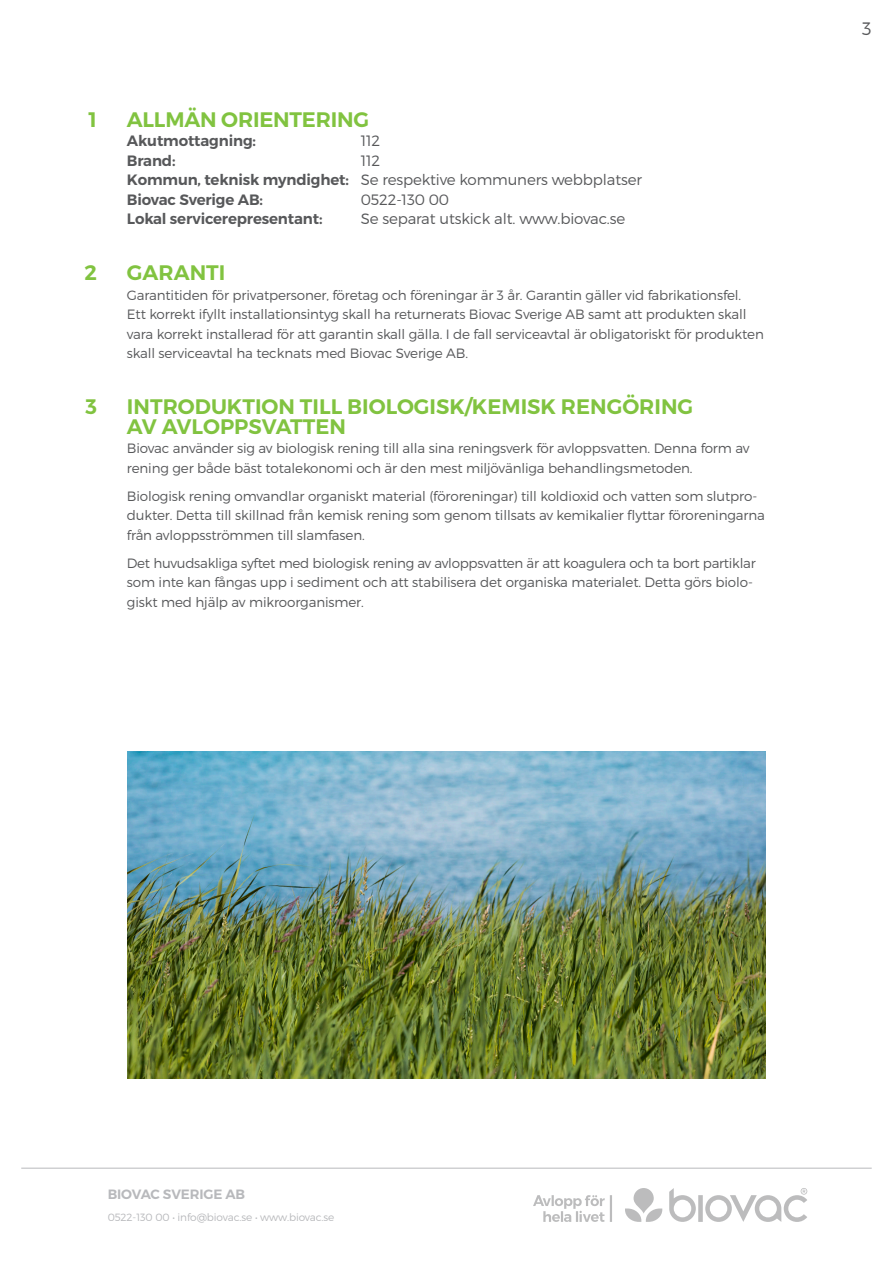
<style>
.page{position:relative;width:893px;height:1263px;background:#fff}
.page>*{position:absolute;margin:0;border:0;box-sizing:border-box;transform-origin:0 0}
.t1{font:600 21px/19.5px "Montserrat";color:#81c340}
.t2{font:300 18px "Montserrat";color:#57585a}
.t3{font:600 15px/19.5px "Montserrat";letter-spacing:-.01em;color:#57585a}
.t4{font:300 15px "Montserrat";letter-spacing:-.01em;color:#57585a}
.t5{font:300 13.5px/19.5px "Montserrat";letter-spacing:-.01em;color:#57585a}
.t6{font:600 13.5px "Montserrat";letter-spacing:-.01em;color:#b8b9bc}
.t7{font:300 10.5px "Montserrat";letter-spacing:-.01em;color:#b8b9bc}
.s1{font-weight:300}
</style>
<div class="page">
<hr style="left:21px;top:1168px;width:851px;height:1px;background:#b8b9bc">
<svg style="left:533px;top:1195px;width:72px;height:27px"></svg>
<div style="left:698px;top:1195px;width:5px;height:27px;background:#bcbcbd"></div>
<svg style="left:669px;top:1188px;width:27px;height:34px"></svg>
<svg style="left:705px;top:1188px;width:102px;height:34px"></svg>
<svg style="left:634px;top:1188px;width:20px;height:25px"></svg>
<svg style="left:625px;top:1208px;width:37px;height:14px"></svg>
<hr style="left:610px;top:1195px;width:2px;height:27px;background:#57585a">
<img style="left:128px;top:751px;width:637px;height:327px">
<p class="t1" style="left:89px;top:110px;width:10px">1</p>
<p class="t1" style="left:85px;top:263px;width:14px">2</p>
<p class="t1" style="left:86px;top:397px;width:13px">3</p>
<p class="t1" style="left:127px;top:110px;width:244px">ALLMÄN ORIENTERING</p>
<p class="t3" style="left:127px;top:131px;width:131px">Akutmottagning:</p>
<p class="t4" style="left:361px;top:132px;width:21px">112</p>
<p class="t3" style="left:127px;top:151px;width:50px">Brand:</p>
<p class="t3" style="left:127px;top:151px;width:517px;text-indent:234px"><span class="s1">112<br></span>Kommun, teknisk myndighet: <span class="s1">Se respektive kommuners webbplatser<br></span>Biovac Sverige AB:</p>
<p class="t4" style="left:361px;top:190px;width:90px">0522-130 00</p>
<p class="t3" style="left:127px;top:209px;width:197px">Lokal servicerepresentant:</p>
<p class="t4" style="left:361px;top:210px;width:266px">Se separat utskick alt. www.biovac.se</p>
<p class="t1" style="left:127px;top:263px;width:100px">GARANTI</p>
<p class="t5" style="left:127px;top:285px;width:638px">Garantitiden för privatpersoner, företag och föreningar är 3 år. Garantin gäller vid fabrikationsfel.<br>Ett korrekt ifyllt installationsintyg skall ha returnerats Biovac Sverige AB samt att produkten skall vara korrekt installerad för att garantin skall gälla. I de fall serviceavtal är obligatoriskt för produkten skall serviceavtal ha tecknats med Biovac Sverige AB.</p>
<p class="t1" style="left:127px;top:397px;width:568px">INTRODUKTION TILL BIOLOGISK/KEMISK RENGÖRING<br>AV AVLOPPSVATTEN</p>
<p class="t5" style="left:127px;top:438px;width:624px">Biovac använder sig av biologisk rening till alla sina reningsverk för avloppsvatten. Denna form av rening ger både bäst totalekonomi och är den mest miljövänliga behandlingsmetoden.</p>
<p class="t5" style="left:127px;top:486px;width:639px">Biologisk rening omvandlar organiskt material (föroreningar) till koldioxid och vatten som slutpro&shy;dukter. Detta till skillnad från kemisk rening som genom tillsats av kemikalier flyttar föroreningarna från avloppsströmmen till slamfasen.</p>
<p class="t5" style="left:127px;top:553px;width:630px">Det huvudsakliga syftet med biologisk rening av avloppsvatten är att koagulera och ta bort partiklar som inte kan fångas upp i sediment och att stabilisera det organiska materialet. Detta görs biolo&shy;giskt med hjälp av mikroorganismer.</p>
<p class="t2" style="left:862px;top:18px;width:11px">3</p>
<p class="t6" style="left:108px;top:1186px;width:139px">BIOVAC SVERIGE AB</p>
<p class="t7" style="left:108px;top:1211px;width:228px">0522-130 00 • info@biovac.se • www.biovac.se</p>
</div>
